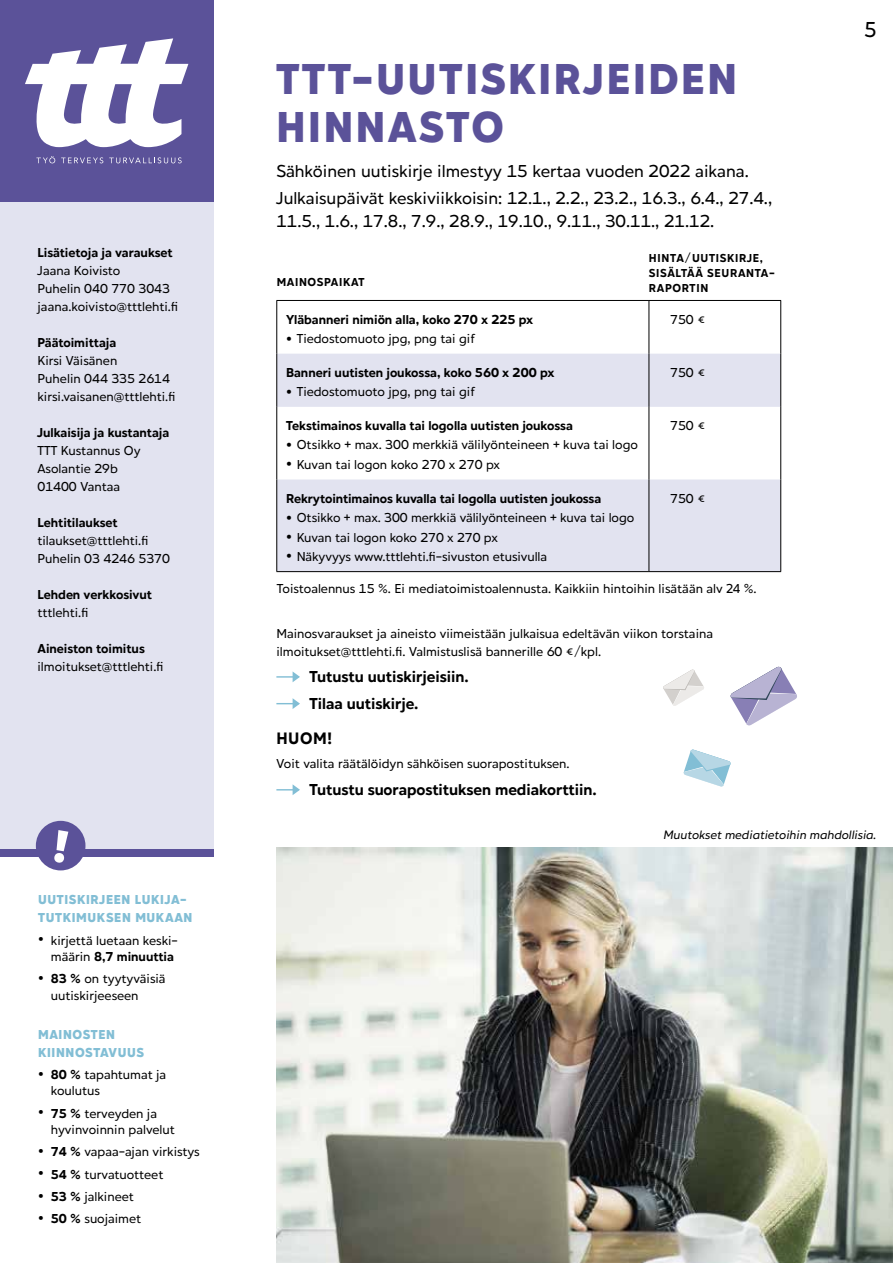
<style>
.page{position:relative;width:893px;height:1263px;background:#fff}
.page>*{position:absolute;margin:0;border:0;box-sizing:border-box;transform-origin:0 0}
.t1{font:900 45px/48px "Hartwell";letter-spacing:.06em;color:#5b5299}
.t2{font:500 22.5px "Hartwell";color:#000}
.t3{font:500 18px/26.7px "Hartwell";color:#000}
.t4{font:700 17.25px "Hartwell";color:#000}
.t5{font:700 16.5px/26.7px "Hartwell";color:#000}
.t6{font:500 13.5px/18px "Hartwell";color:#000}
.t7{font:700 13.5px "Hartwell";letter-spacing:-.005em;color:#000}
.t8{font:900 13.5px/18px "Hartwell";letter-spacing:.05em;color:#82bed5}
.t9{font:italic 500 12.75px "Hartwell";color:#000}
.t10{font:700 12px/15px "Hartwell";letter-spacing:.055em;color:#000}
.s1{font-size:18px}
.s2{font-weight:700}
.s3{font-size:18.6px}
</style>
<div class="page">
<img style="left:276px;top:847px;width:617px;height:416px">
<div style="left:0;top:197px;width:213px;height:654px;background:#e2e3f0"></div>
<svg style="left:277px;top:301px;width:504px;height:272px"></svg>
<svg style="left:277px;top:354px;width:503px;height:217px;fill:#e2e3f0"></svg>
<hr style="left:649px;top:301px;width:1px;height:53px;background:#000">
<hr style="left:649px;top:479px;width:1px;height:92px;background:#000">
<hr style="left:649px;top:354px;width:1px;height:53px;background:#000">
<hr style="left:649px;top:407px;width:1px;height:72px;background:#000">
<hr style="left:276px;top:300px;width:373px;height:1px;background:#000">
<hr style="left:276px;top:301px;width:1px;height:53px;background:#000">
<hr style="left:649px;top:300px;width:132px;height:1px;background:#000">
<hr style="left:780px;top:301px;width:1px;height:53px;background:#000">
<hr style="left:276px;top:354px;width:1px;height:53px;background:#000">
<hr style="left:780px;top:354px;width:1px;height:53px;background:#000">
<hr style="left:276px;top:407px;width:1px;height:72px;background:#000">
<hr style="left:780px;top:407px;width:1px;height:72px;background:#000">
<hr style="left:276px;top:479px;width:1px;height:92px;background:#000">
<hr style="left:780px;top:479px;width:1px;height:92px;background:#000">
<hr style="left:276px;top:571px;width:373px;height:1px;background:#000">
<hr style="left:649px;top:571px;width:132px;height:1px;background:#000">
<hr style="left:276px;top:676px;width:23px;height:2px;background:#82bed5">
<svg style="left:293px;top:672px;width:7px;height:10px"></svg>
<svg style="left:276px;top:698px;width:24px;height:11px"></svg>
<svg style="left:276px;top:784px;width:24px;height:11px"></svg>
<div style="left:0;top:849px;width:213px;height:8px;background:#5b5299"></div>
<div style="left:36px;top:821px;width:49px;height:49px;background:#5b5299;border-radius:50%"></div>
<svg style="left:683px;top:749px;width:48px;height:38px"></svg>
<svg style="left:730px;top:666px;width:67px;height:60px"></svg>
<svg style="left:663px;top:669px;width:41px;height:37px"></svg>
<div style="left:0;top:0;width:213px;height:202px;background:#5b5299"></div>
<svg style="left:25px;top:38px;width:163px;height:109px"></svg>
<svg style="left:36px;top:156px;width:19px;height:7px"></svg>
<svg style="left:61px;top:157px;width:42px;height:6px"></svg>
<svg style="left:109px;top:157px;width:73px;height:6px"></svg>
<p class="t7" style="left:38px;top:245px;width:137px">Lisätietoja ja varaukset</p>
<p class="t6" style="left:38px;top:263px;width:142px">Jaana Koivisto<br>Puhelin 040 770 3043 jaana.koivisto@tttlehti.fi</p>
<p class="t7" style="left:38px;top:335px;width:80px">Päätoimittaja</p>
<p class="t6" style="left:38px;top:353px;width:139px">Kirsi Väisänen<br>Puhelin 044 335 2614 kirsi.vaisanen@tttlehti.fi</p>
<p class="t7" style="left:38px;top:425px;width:133px">Julkaisija ja kustantaja</p>
<p class="t6" style="left:38px;top:443px;width:105px">TTT Kustannus Oy<br>Asolantie 29b<br>01400 Vantaa</p>
<p class="t7" style="left:38px;top:515px;width:82px">Lehtitilaukset</p>
<p class="t6" style="left:38px;top:533px;width:134px">tilaukset@tttlehti.fi<br>Puhelin 03 4246 5370</p>
<p class="t7" style="left:38px;top:587px;width:116px">Lehden verkkosivut</p>
<p class="t6" style="left:38px;top:605px;width:52px">tttlehti.fi</p>
<p class="t7" style="left:38px;top:641px;width:109px">Aineiston toimitus</p>
<p class="t6" style="left:38px;top:659px;width:128px">ilmoitukset@tttlehti.fi</p>
<p class="t8" style="left:38px;top:892px;width:156px">UUTISKIRJEEN LUKIJA-<br>TUTKIMUKSEN MUKAAN</p>
<p class="t6" style="left:38px;top:933px;width:141px;line-height:16.5px;text-align:right"><span class="s1">•</span> kirjettä luetaan keski&shy;määrin <span class="s2">8,7 minuuttia</span></p>
<p class="t6" style="left:51px;top:972px;width:116px;line-height:16.5px;text-indent:-13px"><span class="s1">•</span> <span class="s2">83 %</span> on tyytyväisiä uutiskirjeeseen</p>
<p class="t8" style="left:38px;top:1026px;width:107px">MAINOSTEN<br>KIINNOSTAVUUS</p>
<p class="t6" style="left:51px;top:1067px;width:117px;line-height:16.5px;text-indent:-13px"><span class="s1">•</span> <span class="s2">80 %</span> tapahtumat ja koulutus</p>
<p class="t6" style="left:51px;top:1106px;width:126px;line-height:16.5px;text-indent:-13px"><span class="s1">•</span> <span class="s2">75 %</span> terveyden ja hyvinvoinnin palvelut</p>
<p class="t6" style="left:38px;top:1144px;width:163px"><span class="s1">•</span> <span class="s2">74 %</span> vapaa-ajan virkistys</p>
<p class="t6" style="left:38px;top:1166px;width:127px"><span class="s1">•</span> <span class="s2">54 %</span> turvatuotteet</p>
<p class="t6" style="left:38px;top:1189px;width:97px"><span class="s1">•</span> <span class="s2">53 %</span> jalkineet</p>
<p class="t6" style="left:38px;top:1211px;width:105px"><span class="s1">•</span> <span class="s2">50 %</span> suojaimet</p>
<h1 class="t1" style="left:276px;top:59px;width:462px">TTT-UUTISKIRJEIDEN<br>HINNASTO</h1>
<h3 class="t3" style="left:276px;top:160px;width:497px">Sähköinen uutiskirje ilmestyy 15 kertaa vuoden 2022 aikana.<br>Julkaisupäivät keskiviikkoisin: 12.1., 2.2., 23.2., 16.3., 6.4., 27.4.,</h3>
<h3 class="t3" style="left:276px;top:209px;width:439px">11.5., 1.6., 17.8., 7.9., 28.9., 19.10., 9.11., 30.11., 21.12.</h3>
<p class="t10" style="left:277px;top:276px;width:89px">MAINOSPAIKAT</p>
<p class="t10" style="left:649px;top:252px;width:127px">HINTA/UUTISKIRJE,<br>SISÄLTÄÄ SEURANTA-<br>RAPORTIN</p>
<p class="t7" style="left:286px;top:311px;width:249px">Yläbanneri nimiön alla, koko 270 x 225 px</p>
<p class="t6" style="left:286px;top:331px;width:190px"><span class="s3">•</span> Tiedostomuoto jpg, png tai gif</p>
<p class="t6" style="left:670px;top:311px;width:36px">750 €</p>
<p class="t7" style="left:286px;top:364px;width:270px">Banneri uutisten joukossa, koko 560 x 200 px</p>
<p class="t6" style="left:286px;top:384px;width:190px"><span class="s3">•</span> Tiedostomuoto jpg, png tai gif</p>
<p class="t6" style="left:670px;top:364px;width:36px">750 €</p>
<p class="t7" style="left:286px;top:418px;width:288px">Tekstimainos kuvalla tai logolla uutisten joukossa</p>
<p class="t6" style="left:286px;top:437px;width:353px"><span class="s3">•</span> Otsikko + max. 300 merkkiä välilyönteineen + kuva tai logo</p>
<p class="t6" style="left:286px;top:457px;width:216px"><span class="s3">•</span> Kuvan tai logon koko 270 x 270 px</p>
<p class="t6" style="left:670px;top:418px;width:36px">750 €</p>
<p class="t7" style="left:286px;top:490px;width:317px">Rekrytointimainos kuvalla tai logolla uutisten joukossa</p>
<p class="t6" style="left:286px;top:510px;width:350px"><span class="s3">•</span> Otsikko + max. 300 merkkiä välilyönteineen + kuva tai logo</p>
<p class="t6" style="left:286px;top:529px;width:213px"><span class="s3">•</span> Kuvan tai logon koko 270 x 270 px</p>
<p class="t6" style="left:286px;top:549px;width:263px"><span class="s3">•</span> Näkyvyys www.tttlehti.fi-sivuston etusivulla</p>
<p class="t6" style="left:670px;top:490px;width:36px">750 €</p>
<p class="t6" style="left:277px;top:580px;width:481px">Toistoalennus 15 %. Ei mediatoimistoalennusta. Kaikkiin hintoihin lisätään alv 24 %.</p>
<p class="t6" style="left:276px;top:625px;width:438px">Mainosvaraukset ja aineisto viimeistään julkaisua edeltävän viikon torstaina ilmoitukset@tttlehti.fi. Valmistuslisä bannerille 60 €/kpl.</p>
<p class="t5" style="left:309px;top:665px;width:161px">Tutustu uutiskirjeisiin.<br>Tilaa uutiskirje.</p>
<p class="t4" style="left:276px;top:728px;width:57px">HUOM!</p>
<p class="t6" style="left:276px;top:756px;width:295px">Voit valita räätälöidyn sähköisen suorapostituksen.</p>
<p class="t5" style="left:309px;top:778px;width:289px">Tutustu suorapostituksen mediakorttiin.</p>
<h2 class="t2" style="left:864px;top:16px;width:14px">5</h2>
<p class="t9" style="left:663px;top:827px;width:215px">Muutokset mediatietoihin mahdollisia.</p>
</div>
